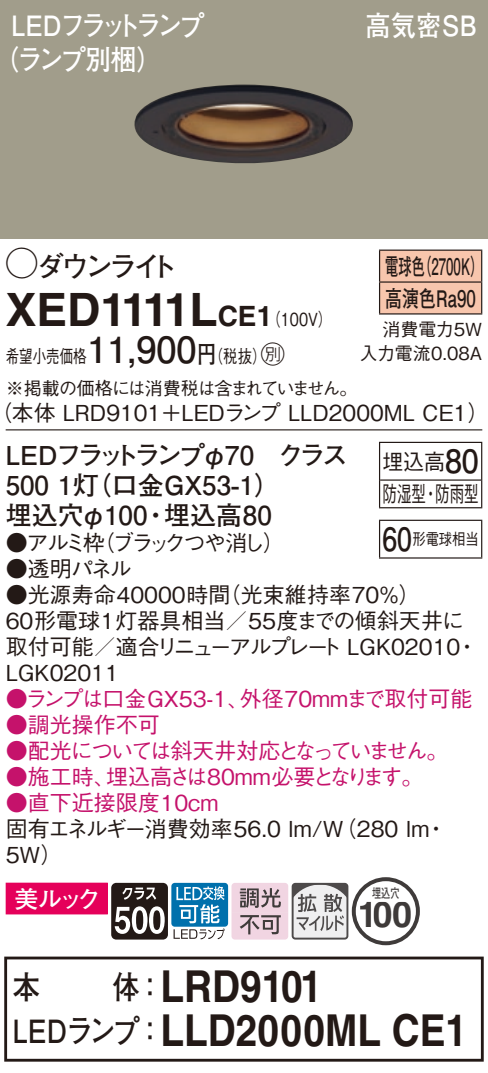
<style>
.page{position:relative;width:488px;height:1073px;background:#fff}
.page>*{position:absolute;margin:0;border:0;box-sizing:border-box;transform-origin:0 0}
.t1{font:700 46px "Helvetica LT Std";letter-spacing:-.045em;color:#231916}
.t2{font:700 44px "Helvetica LT Std";color:#231916;scale:.88 1}
.t3{font:700 36px "Futo Go B101 Pro";color:#231916}
.t4{font:700 36px "Helvetica LT Std";color:#3e3a39}
.t5{font:700 32px "Futo Go B101 Pro";color:#231916;scale:.85 1}
.t6{font:700 32px "Futo Go B101 Pro";color:#231916;scale:.95 1}
.t7{font:700 32px "Futo Go B101 Pro";color:#231916;scale:.83 1}
.t8{font:700 28px/34px "Futo Go B101 Pro";letter-spacing:-.12em;color:#fff;scale:.9 1}
.t9{font:700 28px "Futo Go B101 Pro";letter-spacing:-.15em;color:#231916}
.t10{font:700 28px "Futo Go B101 Pro";letter-spacing:-.06em;color:#fff;scale:.9 1}
.t11{font:700 28px "Helvetica LT Std";color:#231916}
.t12{font:700 26px "Futo Go B101 Pro";color:#231916}
.t13{font:700 26px "Futo Go B101 Pro";letter-spacing:-.145em;color:#231916}
.t14{font:24px "Futo Go B101 Pro Bold 90 pv RKSJ H";color:#fff}
.t15{font:24px "Ford Classification 1";color:#231916}
.t16{font:700 22.8px/32px "Futo Go B101 Pro";color:#231916;scale:.58 1}
.t17{font:500 22px/26px "Gothic BBB Pro";color:#231916}
.t18{font:500 22px "Gothic BBB Pro";color:#c5126b}
.t19{font:500 22px/26px "Gothic BBB Pro";letter-spacing:-.095em;color:#c5126b}
.t20{font:500 22px "Gothic BBB Pro";letter-spacing:-.13em;color:#231916}
.t21{font:500 22px/32.8px "Gothic BBB Pro";color:#231916;scale:.95 1}
.t22{font:500 18px/31.6px "Gothic BBB Pro";letter-spacing:-.04em;color:#231916;scale:.75 1}
.t23{font:500 18px/24px "Gothic BBB Pro";color:#231916;text-align:right}
.t24{font:500 18px "Gothic BBB Pro";color:#231916;scale:.8 1}
.t25{font:500 16px "Gothic BBB Pro";color:#231916;scale:.83 1}
.t26{font:13.2px "Futo Go B101 Pro Bold 90 pv RKSJ H";color:#3f3b3a;scale:.7 1}
.s1{font-family:"Ford Classification 1";font-weight:400;font-size:32px}
.s2{font-size:46px}
.s3{font-family:"Helvetica LT Std";font-weight:700;font-size:28px}
.s4{font-family:"Gothic BBB Pro";font-weight:500;font-size:18px}
.s5{font-family:"Futo Go B101 Pro";font-weight:700;font-size:24px}
.s6{color:#251b18}
</style>
<div class="page">
<div style="left:0;top:0;width:488px;height:238px;background:#a19d8b"></div>
<img style="left:134px;top:85px;width:219px;height:79px">
<div style="left:380px;top:251px;width:101px;height:62px;background:#f8c6ad"></div>
<hr style="left:379px;top:249px;width:103px;height:2px;background:#231916">
<hr style="left:379px;top:251px;width:1px;height:30px;background:#231916">
<hr style="left:481px;top:251px;width:1px;height:30px;background:#231916">
<hr style="left:379px;top:281px;width:103px;height:2px;background:#231916">
<hr style="left:379px;top:283px;width:1px;height:30px;background:#231916">
<hr style="left:481px;top:283px;width:1px;height:30px;background:#231916">
<hr style="left:379px;top:313px;width:103px;height:1px;background:#231916">
<hr style="left:6px;top:429px;width:476px;height:1px;background:#231916">
<hr style="left:379px;top:443px;width:1px;height:37px;background:#231916">
<svg style="left:379px;top:480px;width:1px;height:27px"></svg>
<hr style="left:379px;top:442px;width:103px;height:1px;background:#231916">
<hr style="left:380px;top:479px;width:101px;height:2px;background:#231916">
<hr style="left:481px;top:443px;width:1px;height:37px;background:#231916">
<svg style="left:481px;top:480px;width:1px;height:27px"></svg>
<hr style="left:379px;top:507px;width:103px;height:1px;background:#231916">
<hr style="left:379px;top:521px;width:1px;height:36px;background:#231916">
<hr style="left:379px;top:519px;width:103px;height:2px;background:#231916">
<hr style="left:481px;top:521px;width:1px;height:36px;background:#231916">
<hr style="left:379px;top:557px;width:103px;height:1px;background:#231916">
<div style="left:171px;top:882px;width:57px;height:44px;background:#0070ac;border-radius:3px"></div>
<svg style="left:6px;top:882px;width:218px;height:57px"></svg>
<svg style="left:231px;top:877px;width:189px;height:68px"></svg>
<div style="left:4px;top:956px;width:479px;height:105px;border:3px solid #231916"></div>
<p class="t8" style="left:-7px;top:5px;width:236px;text-indent:18px">LEDフラットランプ（ランプ別梱(</p>
<p class="t10" style="left:365px;top:3px;width:125px">高気密SB</p>
<p class="t9" style="left:6px;top:244px;width:174px"><span class="s1">A</span>ダウンライト</p>
<p class="t16" style="left:418px;top:247px;width:115px">（2700 (K</p>
<p class="t16" style="left:385px;top:247px;width:158px">電球色<br>高演色Ra90</p>
<p class="t23" style="left:359px;top:315px;width:124px">消費電力5W<br>入力電流0.08A</p>
<h1 class="t1" style="left:6px;top:281px;width:185px">XED1111</h1>
<p class="t11" style="left:189px;top:299px;width:68px"><span class="s2">L</span>CE</p>
<p class="t24" style="left:256px;top:304px;width:96px">（<span class="s3">1</span> 100 (V</p>
<h3 class="t3" style="left:87px;top:321px;width:111px">11,900</h3>
<p class="t15" style="left:252px;top:342px;width:34px">C<span class="s4">）</span></p>
<p class="t24" style="left:197px;top:342px;width:70px">（<span class="s5">円</span>税抜</p>
<p class="t22" style="left:6px;top:338px;width:470px">希望小売価格<br>※掲載の価格には消費税は含まれていません。</p>
<p class="t17" style="left:-10px;top:397px;width:500px">（本体 LRD9101＋LEDランプ LLD2000ML CE1(</p>
<p class="t13" style="left:6px;top:434px;width:343px">LEDフラットランプφ70　クラス</p>
<p class="t12" style="left:6px;top:464px;width:276px">500 （灯1 口金GX53-1(</p>
<p class="t12" style="left:164px;top:494px;width:109px">埋込高80</p>
<p class="t12" style="left:6px;top:494px;width:143px">埋込穴φ100</p>
<p class="t20" style="left:93px;top:525px;width:193px">（ブラックつや消し(</p>
<p class="t12" style="left:143px;top:494px;width:27px">・</p>
<p class="t17" style="left:6px;top:527px;width:101px">●アルミ枠</p>
<p class="t17" style="left:6px;top:553px;width:128px">●透明パネル</p>
<h3 class="t6" style="left:445px;top:435px;width:37px">80</h3>
<p class="t21" style="left:382px;top:442px;width:103px">埋込高<br>防湿型・防雨型</p>
<p class="t25" style="left:412px;top:526px;width:81px">形電球相当</p>
<h3 class="t7" style="left:382px;top:513px;width:37px">60</h3>
<p class="t17" style="left:219px;top:579px;width:203px">（光束維持率70％(</p>
<p class="t17" style="left:6px;top:579px;width:226px">●光源寿命40000時間</p>
<p class="t17" style="left:6px;top:605px;width:460px">60形電球1灯器具相当／55度までの傾斜天井に</p>
<p class="t17" style="left:6px;top:631px;width:456px">取付可能／適合リニューアルプレート LGK02010<br>LGK02011</p>
<p class="t18" style="left:240px;top:681px;width:234px">外径70mmまで取付可能</p>
<p class="t17" style="left:456px;top:631px;width:23px">・</p>
<p class="t18" style="left:6px;top:681px;width:245px">●ランプは口金GX53-1、</p>
<p class="t18" style="left:6px;top:707px;width:156px">●調光操作不可</p>
<p class="t19" style="left:106px;top:735px;width:344px;text-indent:-100px">●配光については斜天井対応となっていません。埋込高さは80mm必要となります。</p>
<p class="t18" style="left:6px;top:759px;width:112px">●施工時、</p>
<p class="t18" style="left:6px;top:785px;width:214px">●直下近接限度10cm</p>
<p class="t17" style="left:6px;top:813px;width:425px">固有エネルギー消費効率56.0 lm （W/ 280 lm<br>5W(</p>
<p class="t17" style="left:425px;top:813px;width:23px">・</p>
<p class="t14" style="left:14px;top:879px;width:88px">美ルック</p>
<p class="t26" style="left:372px;top:882px;width:41px">埋込穴</p>
<h3 class="t4" style="left:357px;top:892px;width:56px"><span class="s6">1</span>00</h3>
<h3 class="t5" style="left:13px;top:961px;width:34px">本</h3>
<h3 class="t5" style="left:113px;top:961px;width:62px">体：</h3>
<h2 class="t2" style="left:160px;top:959px;width:185px">LRD9101</h2>
<h3 class="t5" style="left:13px;top:1005px;width:179px">LEDランプ：</h3>
<h2 class="t2" style="left:160px;top:1003px;width:350px">LLD2000ML CE1</h2>
</div>
